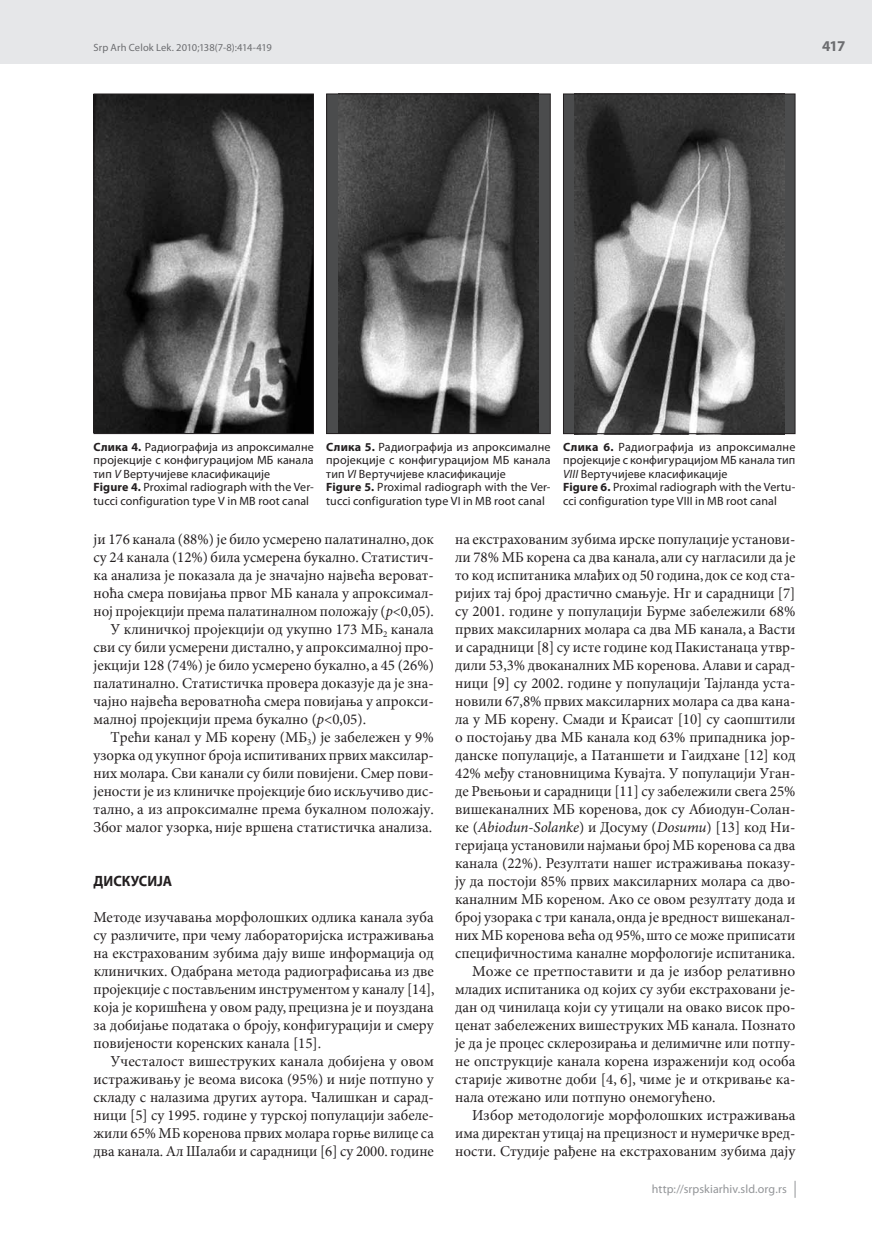
<style>
.page{position:relative;width:872px;height:1234px;background:#fff}
.page>*{position:absolute;margin:0;border:0;box-sizing:border-box;transform-origin:0 0}
.t1{font:15px/18px "Minion Pro Cyrilic";color:#231f20;text-align:justify}
.t2{font:700 15px "Myriad Pro Cyrilic";color:#231f20;scale:.95 1}
.t3{font:700 15px "Myriad Pro";color:#6c6d70}
.t4{font:12px/13.5px "Myriad Pro";letter-spacing:.01em;color:#231f20}
.t5{font:12px "Myriad Pro";letter-spacing:.005em;color:#939598}
.t6{font:10.5px "Myriad Pro";letter-spacing:.005em;color:#6c6d70}
.s1{font-weight:700}
.s2{font-style:italic}
.s3{font-family:"Minion Pro";font-style:italic}
</style>
<div class="page">
<div style="left:0;top:0;width:872px;height:64px;background:#e6e7e9"></div>
<svg style="left:794px;top:1181px;width:1px;height:16px"></svg>
<img style="left:96px;top:96px;width:216px;height:336px">
<div style="left:94px;top:94px;width:220px;height:340px;border:1px solid #231f20"></div>
<div style="left:326px;top:94px;width:224px;height:339px;background:#4b4c4d"></div>
<img style="left:339px;top:96px;width:199px;height:336px">
<div style="left:326px;top:94px;width:224px;height:340px;border:1px solid #231f20"></div>
<div style="left:563px;top:94px;width:232px;height:339px;background:#4b4c4d"></div>
<img style="left:574px;top:96px;width:210px;height:336px">
<div style="left:563px;top:94px;width:232px;height:340px;border:1px solid #231f20"></div>
<p class="t6" style="left:94px;top:41px;width:180px">Srp Arh Celok Lek. 2010;138(7-8):414-419</p>
<p class="t3" style="left:822px;top:36px;width:25px">417</p>
<p class="t4" style="left:94px;top:439px;width:222px"><span class="s1">Слика 4.</span> Радиографија из апроксималне пројекције с конфигурацијом МБ канала тип <span class="s2">V</span> Вертучијеве класификације<br><span class="s1">Figure 4.</span> Proximal radiograph with the Ver&shy;tucci configuration type V in MB root canal</p>
<p class="t4" style="left:326px;top:439px;width:226px"><span class="s1">Слика 5.</span> Радиографија из апроксималне пројекције с конфигурацијом МБ канала тип <span class="s2">VI</span> Вертучијеве класификације<br><span class="s1">Figure 5.</span> Proximal radiograph with the Ver&shy;tucci configuration type VI in MB root canal</p>
<p class="t4" style="left:563px;top:439px;width:234px"><span class="s1">Слика 6.</span> Радиографија из апроксималне пројекције с конфигурацијом МБ канала тип <span class="s2">VIII</span> Вертучијеве класификације<br><span class="s1">Figure 6.</span> Proximal radiograph with the Vertu&shy;cci configuration type VIII in MB root canal</p>
<p class="t1" style="left:94px;top:530px;width:342px">ji 176 ka-na-la (88%) je bi-lo usme-re-no pa-la-ti-nal-no, dok</p>
<p class="t1" style="left:94px;top:548px;width:342px">su 24 ka-na-la (12%) bi-la usme-re-na bu-kal-no. Sta-ti-stič-</p>
<p class="t1" style="left:94px;top:566px;width:342px">ka ana-li-za je po-ka-za-la da je zna-čaj-no naj-ve-ća ve-ro-vat-</p>
<p class="t1" style="left:94px;top:584px;width:342px">no-ća sme-ra po-vi-ja-wa pr-vog MB ka-na-la u aprok-si-mal-</p>
<p class="t1" style="left:94px;top:602px;width:342px">noj pro-jek-ci-ji pre-ma pa-la-ti-nal-nom po-lo-ža-ju (<span class="s3">p</span>&lt;0,05).</p>
<p class="t1" style="left:111px;top:620px;width:325px">U kli-nič-koj pro-jek-ci-ji od ukup-no 173 MB<sub>2</sub> ka-na-la</p>
<p class="t1" style="left:94px;top:638px;width:342px">svi su bi-li usme-re-ni dis-tal-no, u aprok-si-mal-noj pro-</p>
<p class="t1" style="left:94px;top:656px;width:342px">jek-ci-ji 128 (74%) je bi-lo usme-re-no bu-kal-no, a 45 (26%)</p>
<p class="t1" style="left:94px;top:674px;width:342px">pa-la-ti-nal-no. Sta-ti-stič-ka pro-ve-ra do-ka-zu-je da je zna-</p>
<p class="t1" style="left:94px;top:692px;width:342px">čaj-no naj-ve-ća ve-ro-vat-no-ća sme-ra po-vi-ja-wa u aprok-si-</p>
<p class="t1" style="left:94px;top:710px;width:274px">mal-noj pro-jek-ci-ji pre-ma bu-kal-no (<span class="s3">p</span>&lt;0,05).</p>
<p class="t1" style="left:111px;top:728px;width:325px">Tre-ći ka-nal u MB ko-re-nu (MB<sub>3</sub>) je za-be-le-žen u 9%</p>
<p class="t1" style="left:94px;top:746px;width:342px">uzo-r-ka od ukup-nog bro-ja is-pi-ti-va-nih pr-vih mak-si-lar-</p>
<p class="t1" style="left:94px;top:764px;width:342px">nih mo-la-ra. Svi ka-na-li su bi-li po-vi-je-ni. Smer po-vi-</p>
<p class="t1" style="left:94px;top:782px;width:342px">je-no-sti je iz kli-nič-ke pro-jek-ci-je bio is-kqu-či-vo dis-</p>
<p class="t1" style="left:94px;top:800px;width:342px">tal-no, a iz aprok-si-mal-ne pre-ma bu-kal-nom po-lo-ža-ju.</p>
<p class="t1" style="left:94px;top:818px;width:340px">Zbog ma-log uzor-ka, ni-je vr-še-na sta-ti-stič-ka ana-li-za.</p>
<p class="t2" style="left:94px;top:872px;width:84px">DISKUSIJA</p>
<p class="t1" style="left:93px;top:908px;width:343px">Me-to-de iz-u-ča-va-wa mor-fo-lo-ških od-li-ka ka-na-la zu-ba su raz-li-či-te, pri če-mu la-bo-ra-to-rij-ska is-tra-ži-va-wa na eks-tra-ho-va-nim zu-bi-ma da-ju vi-še in-for-ma-ci-ja od kli-nič-kih. Oda-bra-na me-to-da ra-di-o-gra-fi-sa-wa iz dve pro-jek-ci-je s po-sta-vqe-nim in-stru-men-tom u ka-na-lu [14], ko-ja je ko-ri-šće-na u ovom ra-du,pre-ci-zna je i po-u-zda-na za do-bi-ja-we po-da-ta-ka o bro-ju, kon-fi-gu-ra-ci-ji i sme-ru po-vi-je-no-sti ko-ren-skih ka-na-la [15].</p>
<p class="t1" style="left:94px;top:1052px;width:342px;text-indent:17px">Uče-sta-lost vi-še-stru-kih ka-na-la do-bi-je-na u ovom is-tra-ži-va-wu je ve-o-ma vi-so-ka (95%) i ni-je pot-pu-no u skla-du s na-la-zi-ma dru-gih auto-ra. Ča-li-škan i sa-rad&shy;ni-ci [5] su 1995. go-di-ne u tur-skoj po-pu-la-ci-ji za-be-le&shy;ži-li 65% MB ko-re-no-va pr-vih mo-la-ra gor-we vi-li-ce sa dva ka-na-la. Al Ša-la-bi i sa-rad-ni-ci [6] su 2000. go-di-ne</p>
<p class="t1" style="left:455px;top:530px;width:342px">na eks-tra-ho-va-nim zu-bi-ma ir-ske po-pu-la-ci-je usta-no-vi-</p>
<p class="t1" style="left:455px;top:548px;width:342px">li 78% MB ko-re-na sa dva ka-na-la, ali su na-gla-si-li da je</p>
<p class="t1" style="left:455px;top:566px;width:342px">to kod is-pi-ta-ni-ka mla-đih od 50 go-di-na, dok se kod sta-</p>
<p class="t1" style="left:455px;top:584px;width:342px">ri-jih taj broj dra-stič-no sma-wu-je. Ng i sa-rad-ni-ci [7]</p>
<p class="t1" style="left:455px;top:602px;width:342px">su 2001. go-di-ne u po-pu-la-ci-ji Bur-me za-be-le-ži-li 68%</p>
<p class="t1" style="left:455px;top:620px;width:342px">pr-vih mak-si-lar-nih mo-la-ra sa dva MB ka-na-la, a Vas-ti</p>
<p class="t1" style="left:455px;top:638px;width:342px">i sa-rad-ni-ci [8] su iste go-di-ne kod Pa-ki-sta-na-ca utvr-</p>
<p class="t1" style="left:455px;top:656px;width:342px">di-li 53,3% dvo-ka-nal-nih MB ko-re-no-va. Ala-vi i sa-rad-</p>
<p class="t1" style="left:455px;top:674px;width:342px">ni-ci [9] su 2002. go-di-ne u po-pu-la-ci-ji Taj-lan-da usta-</p>
<p class="t1" style="left:455px;top:692px;width:342px">no-vi-li 67,8% pr-vih mak-si-lar-nih mo-la-ra sa dva ka-na-</p>
<p class="t1" style="left:455px;top:710px;width:342px">la u MB ko-re-nu. Sma-di i Kra-i-sat [10] su sa-op-šti-li</p>
<p class="t1" style="left:455px;top:728px;width:342px">o po-sto-ja-wu dva MB ka-na-la kod 63% pri-pad-ni-ka jor-</p>
<p class="t1" style="left:455px;top:746px;width:342px">dan-ske po-pu-la-ci-je, a Pa-tan-še-ti i Ga-id-ha-ne [12] kod</p>
<p class="t1" style="left:455px;top:764px;width:342px">42% me-đu sta-nov-ni-ci-ma Ku-vaj-ta. U po-pu-la-ci-ji Ugan-</p>
<p class="t1" style="left:455px;top:782px;width:342px">de Rve-wo-wi i sa-rad-ni-ci [11] su za-be-le-ži-li sve-ga 25%</p>
<p class="t1" style="left:455px;top:800px;width:342px">vi-še-ka-nal-nih MB ko-re-no-va, dok su Abi-o-dun-So-lan-</p>
<p class="t1" style="left:455px;top:818px;width:342px">ke (<span class="s3">Abiodun-Solanke</span>) i Do-su-mu (<span class="s3">Dosumu</span>) [13] kod Ni-</p>
<p class="t1" style="left:455px;top:836px;width:342px">ge-ri-ja-ca usta-no-vi-li naj-ma-wi broj MB ko-re-no-va sa dva</p>
<p class="t1" style="left:455px;top:854px;width:342px">ka-na-la (22%). Re-zul-ta-ti na-šeg is-tra-ži-va-wa po-ka-zu-</p>
<p class="t1" style="left:455px;top:872px;width:342px">ju da po-sto-ji 85% pr-vih mak-si-lar-nih mo-la-ra sa dvo-</p>
<p class="t1" style="left:455px;top:890px;width:342px">ka-nal-nim MB ko-re-nom. Ako se ovom re-zul-ta-tu do-da i</p>
<p class="t1" style="left:455px;top:908px;width:342px">broj uzo-ra-ka s tri ka-na-la,on-da je vred-nost vi-še-ka-nal-</p>
<p class="t1" style="left:455px;top:926px;width:342px">nih MB ko-re-no-va ve-ća od 95%,što se mo-že pri-pi-sa-ti</p>
<p class="t1" style="left:455px;top:944px;width:341px">spe-ci-fič-no-sti-ma ka-nal-ne mor-fo-lo-gi-je is-pi-ta-ni-ka.</p>
<p class="t1" style="left:472px;top:962px;width:325px">Mo-že se pret-po-sta-vi-ti i da je iz-bor re-la-tiv-no</p>
<p class="t1" style="left:455px;top:980px;width:342px">mla-dih is-pi-ta-ni-ka od ko-jih su zu-bi eks-tra-ho-va-ni je-</p>
<p class="t1" style="left:455px;top:998px;width:342px">dan od či-ni-la-ca ko-ji su uti-ca-li na ova-ko vi-sok pro-</p>
<p class="t1" style="left:455px;top:1016px;width:342px">ce-nat za-be-le-že-nih vi-še-stru-kih MB ka-na-la. Po-zna-to</p>
<p class="t1" style="left:455px;top:1034px;width:342px">je da je pro-ces skle-ro-zi-ra-wa i de-li-mič-ne ili pot-pu-</p>
<p class="t1" style="left:455px;top:1052px;width:342px">ne op-struk-ci-je ka-na-la ko-re-na iz-ra-že-ni-ji kod oso-ba</p>
<p class="t1" style="left:455px;top:1070px;width:342px">sta-ri-je ži-vot-ne do-bi [4, 6], či-me je i ot-kri-va-we ka-</p>
<p class="t1" style="left:455px;top:1088px;width:262px">na-la ote-ža-no ili pot-pu-no one-mo-gu-će-no.</p>
<p class="t1" style="left:472px;top:1106px;width:325px">Iz-bor me-to-do-lo-gi-je mor-fo-lo-ških is-tra-ži-va-wa</p>
<p class="t1" style="left:455px;top:1124px;width:342px">ima di-rek-tan uti-caj na pre-ci-znost i nu-me-rič-ke vred-</p>
<p class="t1" style="left:455px;top:1142px;width:342px">no-sti. Stu-di-je ra-đe-ne na eks-tra-ho-va-nim zu-bi-ma da-ju</p>
<p class="t5" style="left:651px;top:1181px;width:137px">http://srpskiarhiv.sld.org.rs</p>
</div>
